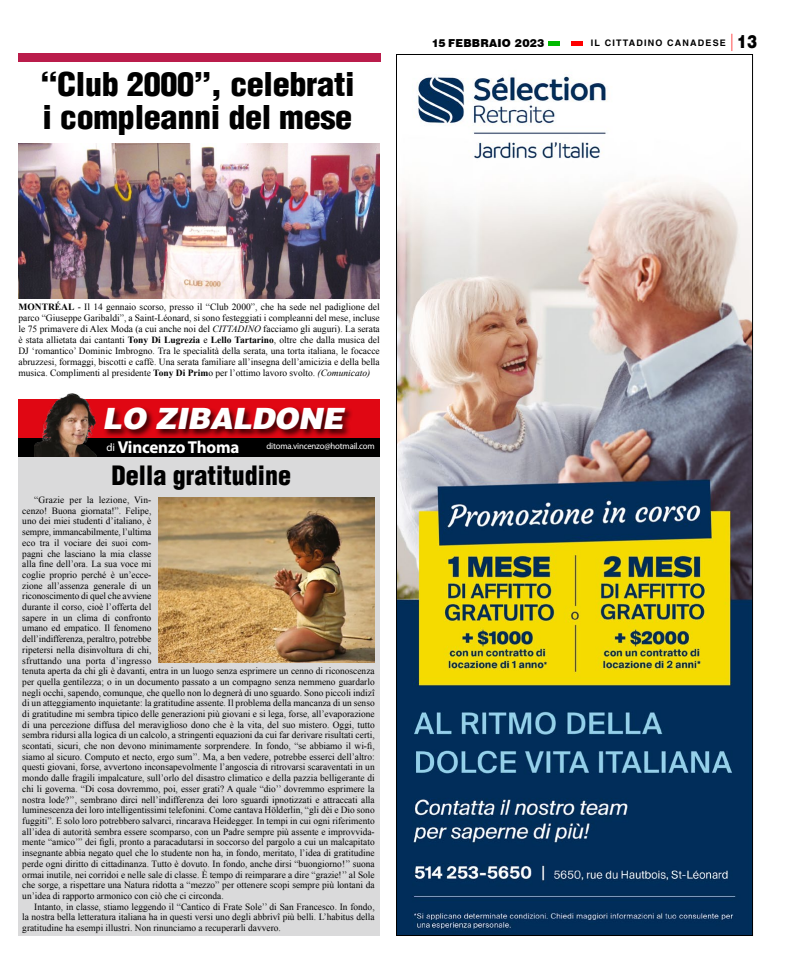
<style>
.page{position:relative;width:792px;height:972px;background:#fff}
.page>*{position:absolute;margin:0;border:0;box-sizing:border-box;transform-origin:0 0}
.t1{font:32px/33px "Switzerland Cond Black Plain";letter-spacing:-.01em;color:#000;scale:1.07 1}
.t2{font:italic 900 29.4px "Switzerland";letter-spacing:-.01em;color:#fff}
.t3{font:26px "Switzerland Cond Black Plain";color:#000}
.t4{font:700 17.3px "Myriad Pro";letter-spacing:-.01em;color:#fff}
.t5{font:900 11px "Swiss 721 BT";letter-spacing:.02em;color:#000}
.t6{font:9.5px/10.7px "Times New Roman";color:#000;text-align:justify}
.t7{font:9px "Myriad Pro";letter-spacing:-.02em;color:#fff}
.t8{font:700 9px "Switzerland";letter-spacing:.13em;color:#000}
.s1{font-family:"Swiss 721 BT";font-weight:400;font-stretch:condensed;font-size:17.3px;color:#f00}
.s2{font-family:"Switzerland Black Plain";font-weight:400;font-size:18px}
.s3{font-weight:700}
.s4{font-style:italic}
.s5{font-weight:400;font-size:11.1px}
</style>
<div class="page">
<div style="left:549px;top:41px;width:11px;height:5px;background:#00ba00"></div>
<div style="left:572px;top:41px;width:11px;height:5px;background:#f00"></div>
<img style="left:398px;top:76px;width:353px;height:858px">
<div style="left:18px;top:458px;width:362px;height:478px;background:#dadadb"></div>
<div style="left:18px;top:399px;width:362px;height:42px;background:#e00713"></div>
<div style="left:18px;top:438px;width:362px;height:19px;background:#000"></div>
<div style="left:103px;top:406px;width:251px;height:32px;background:#000;opacity:.74"></div>
<img style="left:34px;top:393px;width:63px;height:64px">
<img style="left:18px;top:143px;width:362px;height:156px">
<img style="left:158px;top:497px;width:217px;height:165px">
<div style="left:18px;top:53px;width:363px;height:9px;background:#ba1c4b"></div>
<h1 class="t1" style="left:40px;top:68px;width:295px">“Club 2000”, celebrati i compleanni del mese</h1>
<p class="t5" style="left:432px;top:36px;width:114px">15 FEBBRAIO 2023</p>
<p class="t8" style="left:591px;top:37px;width:168px">IL CITTADINO CANADESE <span class="s1">|</span> <span class="s2">13</span></p>
<p class="t6" style="left:18px;top:302px;width:363px;line-height:11px"><span class="s3">MONTRÉAL</span> - Il 14 gennaio scorso, presso il “Club 2000”, che ha sede nel padiglione del parco “Giuseppe Garibaldi”, a Saint-Léonard, si sono festeggiati i compleanni del mese, incluse le 75 primavere di Alex Moda (a cui anche noi del <span class="s4">CITTADINO</span> facciamo gli auguri). La serata è stata allietata dai cantanti <span class="s3">Tony Di Lugrezia</span> e <span class="s3">Lello Tartarino</span>, oltre che dalla musica del DJ ‘romantico’ Dominic Imbrogno. Tra le specialità della serata, una torta italiana, le focacce abruzzesi, formaggi, biscotti e caffè. Una serata familiare all’insegna dell’amicizia e della bella musica. Complimenti al presidente <span class="s3">Tony Di Prim</span>o per l’ottimo lavoro svolto. <span class="s4">(Comunicato)</span></p>
<h2 class="t2" style="left:102px;top:399px;width:243px">LO ZIBALDONE</h2>
<h3 class="t4" style="left:106px;top:436px;width:135px"><span class="s5">di</span> Vincenzo Thoma</h3>
<p class="t7" style="left:266px;top:441px;width:110px">ditoma.vincenzo@hotmail.com</p>
<h3 class="t3" style="left:111px;top:459px;width:181px">Della gratitudine</h3>
<p class="t6" style="left:22px;top:494px;width:354px;text-align:left;text-indent:12px">“Grazie per la lezione, Vin-<br>cenzo! Buona giornata!”. Felipe,<br>uno dei miei studenti d’italiano, è<br>sempre, immancabilmente, l’ultima<br>eco tra il vociare dei suoi com-<br>pagni che lasciano la mia classe<br>alla fine dell’ora. La sua voce mi<br>coglie proprio perché è un’ecce-<br>zione all’assenza generale di un<br>riconoscimento di quel che avviene<br>durante il corso, cioè l’offerta del<br>sapere in un clima di confronto<br>umano ed empatico. Il fenomeno<br>dell’indifferenza, peraltro, potrebbe<br>ripetersi nella disinvoltura di chi,<br>sfruttando una porta d’ingresso<br>tenuta aperta da chi gli è davanti, entra in un luogo senza esprimere un cenno di riconoscenza per quella gentilezza; o in un documento passato a un compagno senza nemmeno guardarlo negli occhi, sapendo, comunque, che quello non lo degnerà di uno sguardo. Sono piccoli indizî di un atteggiamento inquietante: la gratitudine assente. Il problema della mancanza di un senso di gratitudine mi sembra tipico delle generazioni più giovani e si lega, forse, all’evaporazione di una percezione diffusa del meraviglioso dono che è la vita, del suo mistero. Oggi, tutto sembra ridursi alla logica di un calcolo, a stringenti equazioni da cui far derivare risultati certi, scontati, sicuri, che non devono minimamente sorprendere. In fondo, “se abbiamo il wi-fi, siamo al sicuro. Computo et necto, ergo sum’’. Ma, a ben vedere, potrebbe esserci dell’altro: questi giovani, forse, avvertono inconsapevolmente l’angoscia di ritrovarsi scaraventati in un mondo dalle fragili impalcature, sull’orlo del disastro climatico e della pazzia belligerante di chi li governa. “Di cosa dovremmo, poi, esser grati? A quale “dio’’ dovremmo esprimere la nostra lode?’’, sembrano dirci nell’indifferenza dei loro sguardi ipnotizzati e attraccati alla luminescenza dei loro intelligentissimi telefonini. Come cantava Hölderlin, “gli dèi e Dio sono fuggiti”. E solo loro potrebbero salvarci, rincarava Heidegger. In tempi in cui ogni riferimento all’idea di autorità sembra essere scomparso, con un Padre sempre più assente e improvvida&shy;mente “amico’” dei figli, pronto a paracadutarsi in soccorso del pargolo a cui un malcapitato insegnante abbia negato quel che lo studente non ha, in fondo, meritato, l’idea di gratitudine perde ogni diritto di cittadinanza. Tutto è dovuto. In fondo, anche dirsi “buongiorno!’’ suona ormai inutile, nei corridoi e nelle sale di classe. È tempo di reimparare a dire “grazie!’’ al Sole che sorge, a rispettare una Natura ridotta a “mezzo” per ottenere scopi sempre più lontani da un’idea di rapporto armonico con ciò che ci circonda.</p>
<p class="t6" style="left:22px;top:901px;width:354px;text-indent:12px">Intanto, in classe, stiamo leggendo il “Cantico di Frate Sole’’ di San Francesco. In fondo, la nostra bella letteratura italiana ha in questi versi uno degli abbrivî più belli. L’habitus della gratitudine ha esempi illustri. Non rinunciamo a recuperarli davvero.</p>
</div>
